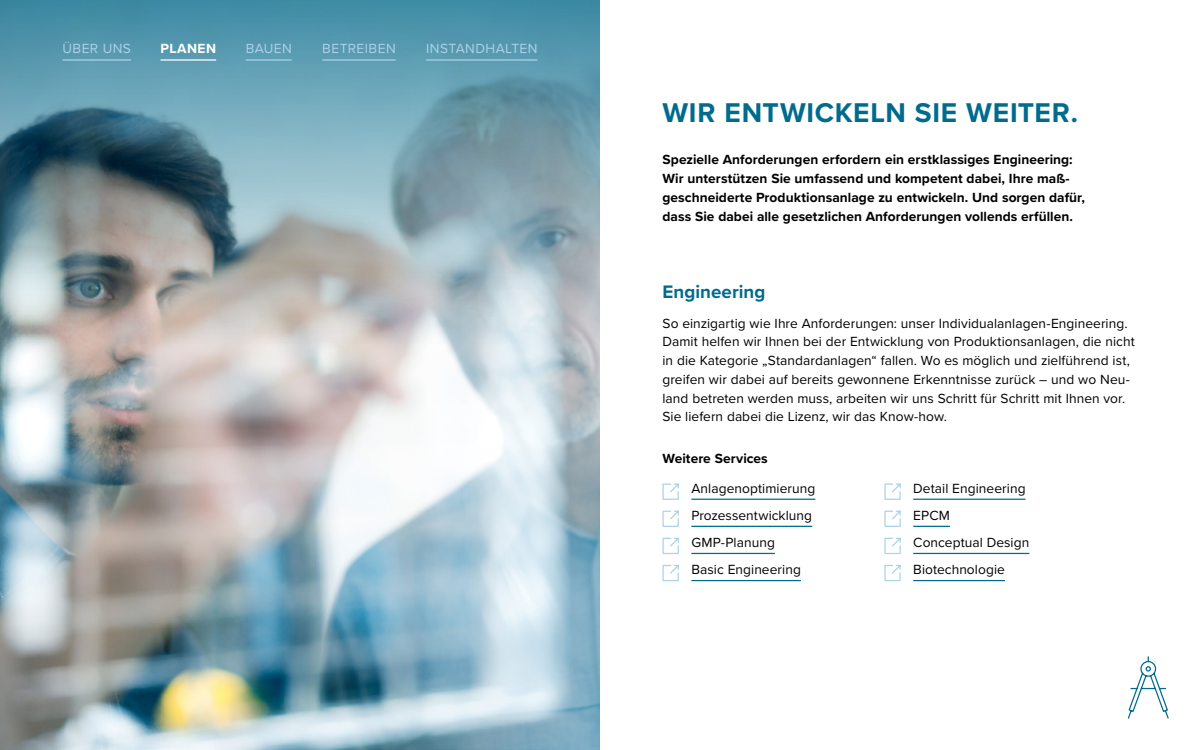
<style>
.page{position:relative;width:1200px;height:750px;background:#fff}
.page>*{position:absolute;margin:0;border:0;box-sizing:border-box;transform-origin:0 0}
.t1{font:700 28.12px "Proxima Nova";letter-spacing:.025em;color:#006b8d}
.t2{font:700 18.75px "Proxima Nova";color:#006b8d}
.t3{font:13.75px/27.1px "Proxima Nova";letter-spacing:.005em;color:#000}
.t4{font:700 13.75px/18.8px "Proxima Nova";letter-spacing:.005em;color:#000}
.t5{font:13.75px "Proxima Nova";letter-spacing:.03em;color:#aad3e9}
.t6{font:700 13.75px "Proxima Nova";letter-spacing:.035em;color:#fff}
</style>
<div class="page">
<img style="left:0;top:594px;width:600px;height:156px">
<img style="left:0;top:0;width:600px;height:594px">
<hr style="left:691px;top:499px;width:124px;height:1px;background:#006b8d">
<svg style="left:662px;top:483px;width:17px;height:17px"></svg>
<hr style="left:691px;top:526px;width:121px;height:1px;background:#006b8d">
<svg style="left:662px;top:510px;width:17px;height:17px"></svg>
<hr style="left:691px;top:553px;width:84px;height:1px;background:#006b8d">
<svg style="left:662px;top:537px;width:17px;height:17px"></svg>
<hr style="left:691px;top:580px;width:110px;height:1px;background:#006b8d">
<svg style="left:662px;top:564px;width:17px;height:18px"></svg>
<hr style="left:913px;top:499px;width:113px;height:1px;background:#006b8d">
<svg style="left:884px;top:483px;width:17px;height:17px"></svg>
<hr style="left:913px;top:526px;width:37px;height:1px;background:#006b8d">
<svg style="left:884px;top:510px;width:17px;height:17px"></svg>
<hr style="left:913px;top:553px;width:116px;height:1px;background:#006b8d">
<svg style="left:884px;top:537px;width:17px;height:17px"></svg>
<hr style="left:913px;top:580px;width:92px;height:1px;background:#006b8d">
<svg style="left:884px;top:564px;width:17px;height:18px"></svg>
<svg style="left:1127px;top:656px;width:42px;height:63px"></svg>
<hr style="left:426px;top:59px;width:111px;height:2px;background:#aad3e9">
<hr style="left:322px;top:59px;width:74px;height:2px;background:#aad3e9">
<hr style="left:246px;top:59px;width:46px;height:2px;background:#aad3e9">
<hr style="left:161px;top:59px;width:55px;height:2px;background:#fff">
<hr style="left:62px;top:59px;width:69px;height:2px;background:#aad3e9">
<p class="t5" style="left:62px;top:38px;width:70px">ÜBER UNS</p>
<p class="t6" style="left:161px;top:38px;width:57px">PLANEN</p>
<p class="t5" style="left:246px;top:38px;width:48px">BAUEN</p>
<p class="t5" style="left:322px;top:38px;width:75px">BETREIBEN</p>
<p class="t5" style="left:426px;top:38px;width:113px">INSTANDHALTEN</p>
<h1 class="t1" style="left:662px;top:92px;width:417px">WIR ENTWICKELN SIE WEITER.</h1>
<p class="t4" style="left:662px;top:150px;width:424px">Spezielle Anforderungen erfordern ein erstklassiges Engineering:<br>Wir unterstützen Sie umfassend und kompetent dabei, Ihre maß&shy;geschneiderte Produktionsanlage zu entwickeln. Und sorgen dafür, dass Sie dabei alle gesetzlichen Anforderungen vollends erfüllen.</p>
<h2 class="t2" style="left:662px;top:278px;width:104px">Engineering</h2>
<p class="t3" style="left:662px;top:313px;width:474px;line-height:18.8px">So einzigartig wie Ihre Anforderungen: unser Individualanlagen-Engineering.<br>Damit helfen wir Ihnen bei der Entwicklung von Produktionsanlagen, die nicht in die Kategorie „Standardanlagen“ fallen. Wo es möglich und zielführend ist, greifen wir dabei auf bereits gewonnene Erkenntnisse zurück – und wo Neu&shy;land betreten werden muss, arbeiten wir uns Schritt für Schritt mit Ihnen vor.<br>Sie liefern dabei die Lizenz, wir das Know-how.</p>
<p class="t4" style="left:662px;top:449px;width:107px">Weitere Services</p>
<p class="t3" style="left:691px;top:474px;width:126px">Anlagenoptimierung<br>Prozessentwicklung<br>GMP-Planung<br>Basic Engineering</p>
<p class="t3" style="left:913px;top:474px;width:118px">Detail Engineering<br>EPCM<br>Conceptual Design<br>Biotechnologie</p>
</div>
